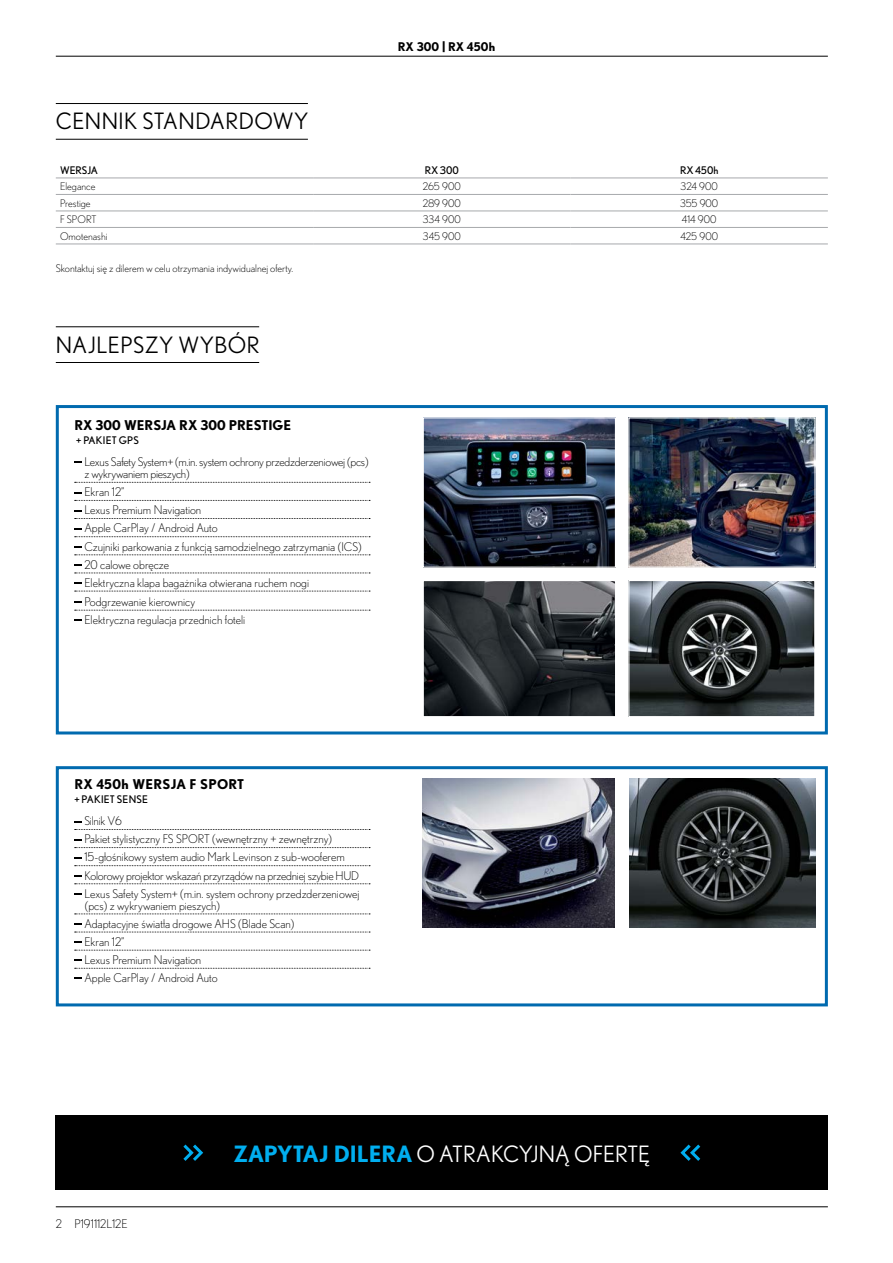
<style>
.page{position:relative;width:893px;height:1263px;background:#fff}
.page>*{position:absolute;margin:0;border:0;box-sizing:border-box;transform-origin:0 0}
.t1{font:22.5px "Nobel Pl";letter-spacing:.02em;color:#000}
.t2{font:22.5px "Nobel WGL";color:#fff}
.t3{font:700 13.5px "Nobel WGL";color:#000}
.t4{font:700 13.5px "Nobel WGL";letter-spacing:.02em;color:#000}
.t5{font:300 12px/18.1px "Nobel Pl";color:#000}
.t6{font:300 12px/12px "Nobel Pl";letter-spacing:-.02em;color:#000}
.t7{font:300 12px "Nobel WGL";color:#000}
.t8{font:700 12px "Nobel WGL";color:#000}
.t9{font:300 10.5px "Nobel WGL";color:#000}
.t10{font:10.5px "Nobel WGL";letter-spacing:.01em;color:#000}
.s1{font-weight:700;color:#00aeef}
</style>
<div class="page">
<hr style="left:56px;top:56px;width:772px;height:1px;background:#000">
<hr style="left:56px;top:1206px;width:772px;height:1px;background:#000">
<div style="left:56px;top:405px;width:772px;height:329px;border:3px solid #006aaf"></div>
<img style="left:425px;top:419px;width:189px;height:147px">
<div style="left:423px;top:417px;width:193px;height:151px;border:1px solid #fff"></div>
<img style="left:630px;top:419px;width:184px;height:147px">
<div style="left:628px;top:417px;width:188px;height:151px;border:1px solid #fff"></div>
<img style="left:630px;top:582px;width:183px;height:133px">
<div style="left:628px;top:580px;width:187px;height:137px;border:1px solid #fff"></div>
<img style="left:425px;top:582px;width:189px;height:133px">
<div style="left:423px;top:580px;width:193px;height:137px;border:1px solid #fff"></div>
<svg style="left:75px;top:482px;width:295px;height:1px"></svg>
<svg style="left:75px;top:500px;width:295px;height:1px"></svg>
<svg style="left:75px;top:518px;width:295px;height:1px"></svg>
<svg style="left:75px;top:536px;width:295px;height:1px"></svg>
<svg style="left:75px;top:554px;width:295px;height:1px"></svg>
<svg style="left:75px;top:573px;width:295px;height:1px"></svg>
<svg style="left:75px;top:591px;width:295px;height:1px"></svg>
<svg style="left:74px;top:546px;width:8px;height:2px"></svg>
<svg style="left:74px;top:564px;width:8px;height:2px"></svg>
<svg style="left:74px;top:582px;width:8px;height:2px"></svg>
<svg style="left:75px;top:610px;width:295px;height:1px"></svg>
<svg style="left:74px;top:601px;width:8px;height:2px"></svg>
<div style="left:56px;top:766px;width:772px;height:240px;border:3px solid #006aaf"></div>
<img style="left:423px;top:778px;width:192px;height:150px">
<img style="left:629px;top:778px;width:187px;height:150px">
<svg style="left:75px;top:829px;width:295px;height:1px"></svg>
<svg style="left:75px;top:847px;width:295px;height:1px"></svg>
<svg style="left:75px;top:865px;width:295px;height:1px"></svg>
<svg style="left:75px;top:883px;width:295px;height:1px"></svg>
<svg style="left:75px;top:913px;width:295px;height:1px"></svg>
<svg style="left:75px;top:932px;width:295px;height:1px"></svg>
<svg style="left:75px;top:950px;width:295px;height:1px"></svg>
<svg style="left:75px;top:968px;width:295px;height:1px"></svg>
<svg style="left:74px;top:893px;width:8px;height:2px"></svg>
<svg style="left:74px;top:923px;width:8px;height:2px"></svg>
<hr style="left:56px;top:103px;width:252px;height:1px;background:#000">
<hr style="left:56px;top:139px;width:252px;height:1px;background:#000">
<hr style="left:56px;top:194px;width:257px;height:1px;background:#a7a9ac">
<hr style="left:313px;top:194px;width:257px;height:1px;background:#a7a9ac">
<hr style="left:570px;top:194px;width:258px;height:1px;background:#a7a9ac">
<hr style="left:56px;top:211px;width:257px;height:1px;background:#a7a9ac">
<hr style="left:313px;top:211px;width:257px;height:1px;background:#a7a9ac">
<hr style="left:570px;top:211px;width:258px;height:1px;background:#a7a9ac">
<hr style="left:56px;top:227px;width:257px;height:1px;background:#a7a9ac">
<hr style="left:313px;top:227px;width:257px;height:1px;background:#a7a9ac">
<hr style="left:570px;top:227px;width:258px;height:1px;background:#a7a9ac">
<hr style="left:56px;top:244px;width:257px;height:1px;background:#a7a9ac">
<hr style="left:313px;top:244px;width:257px;height:1px;background:#a7a9ac">
<hr style="left:570px;top:244px;width:258px;height:1px;background:#a7a9ac">
<hr style="left:56px;top:178px;width:257px;height:1px;background:#a7a9ac">
<hr style="left:313px;top:178px;width:257px;height:1px;background:#a7a9ac">
<hr style="left:570px;top:178px;width:258px;height:1px;background:#a7a9ac">
<hr style="left:56px;top:326px;width:203px;height:1px;background:#000">
<hr style="left:56px;top:362px;width:203px;height:1px;background:#000">
<div style="left:56px;top:1115px;width:772px;height:75px;background:#000"></div>
<svg style="left:680px;top:1144px;width:21px;height:17px"></svg>
<svg style="left:183px;top:1144px;width:21px;height:17px"></svg>
<p class="t8" style="left:398px;top:38px;width:99px">RX 300 | RX 450h</p>
<h1 class="t1" style="left:56px;top:109px;width:254px">CENNIK STANDARDOWY</h1>
<p class="t10" style="left:60px;top:162px;width:39px">WERSJA</p>
<p class="t10" style="left:425px;top:162px;width:36px">RX 300</p>
<p class="t10" style="left:680px;top:162px;width:40px">RX 450h</p>
<p class="t9" style="left:60px;top:179px;width:37px">Elegance</p>
<p class="t9" style="left:423px;top:179px;width:39px">265 900</p>
<p class="t9" style="left:681px;top:179px;width:39px">324 900</p>
<p class="t9" style="left:60px;top:196px;width:32px">Prestige</p>
<p class="t9" style="left:423px;top:196px;width:40px">289 900</p>
<p class="t9" style="left:680px;top:196px;width:40px">355 900</p>
<p class="t9" style="left:60px;top:212px;width:38px">F SPORT</p>
<p class="t9" style="left:423px;top:212px;width:39px">334 900</p>
<p class="t9" style="left:682px;top:212px;width:36px">414 900</p>
<p class="t9" style="left:60px;top:229px;width:49px">Omotenashi</p>
<p class="t9" style="left:423px;top:229px;width:40px">345 900</p>
<p class="t9" style="left:680px;top:229px;width:39px">425 900</p>
<p class="t9" style="left:56px;top:261px;width:239px">Skontaktuj się z dilerem w celu otrzymania indywidualnej oferty.</p>
<h1 class="t1" style="left:56px;top:332px;width:205px">NAJLEPSZY WYBÓR</h1>
<p class="t3" style="left:74px;top:415px;width:218px">RX 300 WERSJA RX 300 PRESTIGE</p>
<p class="t10" style="left:76px;top:432px;width:64px">+ PAKIET GPS</p>
<p class="t6" style="left:84px;top:456px;width:286px">Lexus Safety System+ (m.in. system ochrony przedzderzeniowej (pcs) z wykrywaniem pieszych)</p>
<p class="t5" style="left:84px;top:483px;width:279px">Ekran 12”<br>Lexus Premium Navigation<br>Apple CarPlay / Android Auto<br>Czujniki parkowania z funkcją samodzielnego zatrzymania (ICS)<br>20 calowe obręcze<br>Elektryczna klapa bagażnika otwierana ruchem nogi Podgrzewanie kierownicy<br>Elektryczna regulacja przednich foteli</p>
<p class="t4" style="left:74px;top:774px;width:171px">RX 450h WERSJA F SPORT</p>
<p class="t10" style="left:74px;top:792px;width:75px">+ PAKIET SENSE</p>
<p class="t5" style="left:84px;top:812px;width:277px">Silnik V6<br>Pakiet stylistyczny FS SPORT (wewnętrzny + zewnętrzny)<br>15-głośnikowy system audio Mark Levinson z sub-wooferem Kolorowy projektor wskazań przyrządów na przedniej szybie HUD Lexus Safety System+ (m.in. system ochrony przedzderzeniowej</p>
<p class="t5" style="left:84px;top:896px;width:211px">(pcs) z wykrywaniem pieszych)<br>Adaptacyjne światła drogowe AHS (Blade Scan)<br>Ekran 12”<br>Lexus Premium Navigation<br>Apple CarPlay / Android Auto</p>
<p class="t7" style="left:56px;top:1215px;width:73px">2 P191112L12E</p>
<h1 class="t2" style="left:233px;top:1138px;width:418px"><span class="s1">ZAPYTAJ DILERA</span> O ATRAKCYJNĄ OFERTĘ</h1>
</div>
